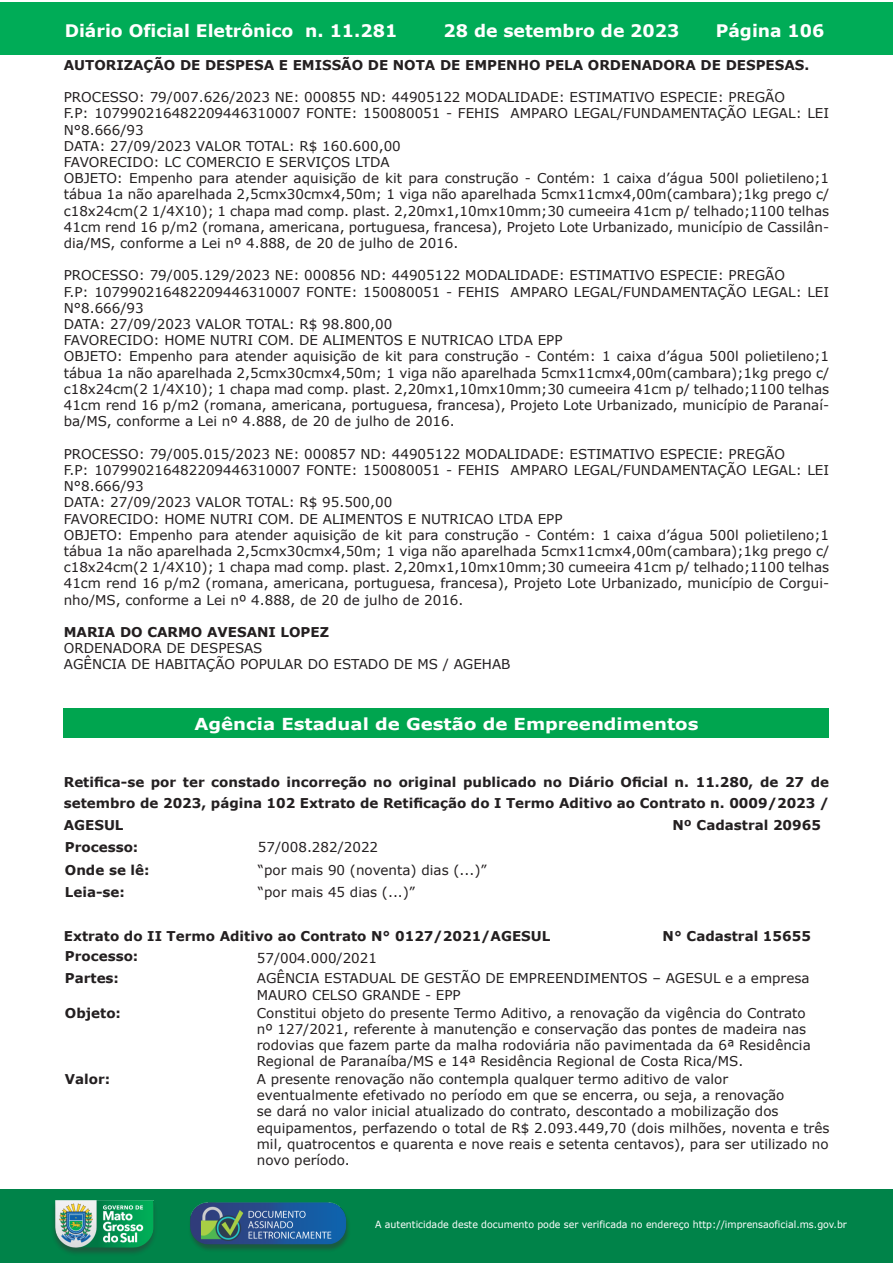
<style>
.page{position:relative;width:893px;height:1263px;background:#fff}
.page>*{position:absolute;margin:0;border:0;box-sizing:border-box;transform-origin:0 0}
.t1{font:700 17.25px "Verdana";color:#fff}
.t2{font:700 16.5px "Verdana";color:#fff;scale:1.1 1}
.t3{font:13.5px/16.2px "Verdana";color:#231f20}
.t4{font:700 13.5px/21.6px "Verdana";color:#231f20;text-align:justify}
.t5{font:9.9px "Verdana";color:#fff;scale:.95 1}
</style>
<div class="page">
<div style="left:0;top:2px;width:893px;height:53px;background:#00ac57"></div>
<div style="left:1px;top:1189px;width:892px;height:74px;background:#008349"></div>
<img style="left:49px;top:1198px;width:111px;height:61px">
<img style="left:185px;top:1201px;width:168px;height:54px">
<div style="left:64px;top:708px;width:765px;height:30px;background:#00a54f"></div>
<p class="t1" style="left:65px;top:18px;width:334px">Diário Oficial Eletrônico n. 11.281</p>
<p class="t1" style="left:444px;top:18px;width:237px">28 de setembro de 2023</p>
<p class="t1" style="left:716px;top:18px;width:110px">Página 106</p>
<p class="t4" style="left:64px;top:54px;width:747px">AUTORIZAÇÃO DE DESPESA E EMISSÃO DE NOTA DE EMPENHO PELA ORDENADORA DE DESPESAS.</p>
<p class="t3" style="left:64px;top:89px;width:767px">PROCESSO: 79/007.626/2023 NE: 000855 ND: 44905122 MODALIDADE: ESTIMATIVO ESPECIE: PREGÃO<br>F.P: 107990216482209446310007 FONTE: 150080051 - FEHIS AMPARO LEGAL/FUNDAMENTAÇÃO LEGAL: LEI N°8.666/93<br>DATA: 27/09/2023 VALOR TOTAL: R$ 160.600,00<br>FAVORECIDO: LC COMERCIO E SERVIÇOS LTDA<br>OBJETO: Empenho para atender aquisição de kit para construção - Contém: 1 caixa d’água 500l polietileno;1 tábua 1a não aparelhada 2,5cmx30cmx4,50m; 1 viga não aparelhada 5cmx11cmx4,00m(cambara);1kg prego c/ c18x24cm(2 1/4X10); 1 chapa mad comp. plast. 2,20mx1,10mx10mm;30 cumeeira 41cm p/ telhado;1100 telhas 41cm rend 16 p/m2 (romana, americana, portuguesa, francesa), Projeto Lote Urbanizado, município de Cassilân&shy;dia/MS, conforme a Lei nº 4.888, de 20 de julho de 2016.</p>
<p class="t3" style="left:64px;top:267px;width:767px">PROCESSO: 79/005.129/2023 NE: 000856 ND: 44905122 MODALIDADE: ESTIMATIVO ESPECIE: PREGÃO<br>F.P: 107990216482209446310007 FONTE: 150080051 - FEHIS AMPARO LEGAL/FUNDAMENTAÇÃO LEGAL: LEI N°8.666/93<br>DATA: 27/09/2023 VALOR TOTAL: R$ 98.800,00<br>FAVORECIDO: HOME NUTRI COM. DE ALIMENTOS E NUTRICAO LTDA EPP<br>OBJETO: Empenho para atender aquisição de kit para construção - Contém: 1 caixa d’água 500l polietileno;1 tábua 1a não aparelhada 2,5cmx30cmx4,50m; 1 viga não aparelhada 5cmx11cmx4,00m(cambara);1kg prego c/ c18x24cm(2 1/4X10); 1 chapa mad comp. plast. 2,20mx1,10mx10mm;30 cumeeira 41cm p/ telhado;1100 telhas 41cm rend 16 p/m2 (romana, americana, portuguesa, francesa), Projeto Lote Urbanizado, município de Paranaí&shy;ba/MS, conforme a Lei nº 4.888, de 20 de julho de 2016.</p>
<p class="t3" style="left:64px;top:446px;width:767px">PROCESSO: 79/005.015/2023 NE: 000857 ND: 44905122 MODALIDADE: ESTIMATIVO ESPECIE: PREGÃO<br>F.P: 107990216482209446310007 FONTE: 150080051 - FEHIS AMPARO LEGAL/FUNDAMENTAÇÃO LEGAL: LEI N°8.666/93<br>DATA: 27/09/2023 VALOR TOTAL: R$ 95.500,00<br>FAVORECIDO: HOME NUTRI COM. DE ALIMENTOS E NUTRICAO LTDA EPP<br>OBJETO: Empenho para atender aquisição de kit para construção - Contém: 1 caixa d’água 500l polietileno;1 tábua 1a não aparelhada 2,5cmx30cmx4,50m; 1 viga não aparelhada 5cmx11cmx4,00m(cambara);1kg prego c/ c18x24cm(2 1/4X10); 1 chapa mad comp. plast. 2,20mx1,10mx10mm;30 cumeeira 41cm p/ telhado;1100 telhas 41cm rend 16 p/m2 (romana, americana, portuguesa, francesa), Projeto Lote Urbanizado, município de Corgui&shy;nho/MS, conforme a Lei nº 4.888, de 20 de julho de 2016.</p>
<p class="t4" style="left:64px;top:621px;width:267px">MARIA DO CARMO AVESANI LOPEZ</p>
<p class="t3" style="left:64px;top:640px;width:448px">ORDENADORA DE DESPESAS<br>AGÊNCIA DE HABITAÇÃO POPULAR DO ESTADO DE MS / AGEHAB</p>
<p class="t2" style="left:194px;top:712px;width:460px">Agência Estadual de Gestão de Empreendimentos</p>
<p class="t4" style="left:64px;top:771px;width:767px">Retifica-se por ter constado incorreção no original publicado no Diário Oficial n. 11.280, de 27 de setembro de 2023, página 102 Extrato de Retificação do I Termo Aditivo ao Contrato n. 0009/2023 / AGESUL</p>
<p class="t4" style="left:672px;top:814px;width:150px">Nº Cadastral 20965</p>
<p class="t4" style="left:65px;top:836px;width:75px">Processo:</p>
<p class="t3" style="left:258px;top:839px;width:122px">57/008.282/2022</p>
<p class="t4" style="left:65px;top:859px;width:86px">Onde se lê:</p>
<p class="t3" style="left:258px;top:862px;width:230px">“por mais 90 (noventa) dias (...)”</p>
<p class="t4" style="left:65px;top:881px;width:62px">Leia-se:</p>
<p class="t3" style="left:258px;top:884px;width:159px">“por mais 45 dias (...)”</p>
<p class="t4" style="left:64px;top:925px;width:488px">Extrato do II Termo Aditivo ao Contrato N° 0127/2021/AGESUL</p>
<p class="t4" style="left:663px;top:925px;width:150px">N° Cadastral 15655</p>
<p class="t4" style="left:65px;top:945px;width:75px">Processo:</p>
<p class="t3" style="left:257px;top:950px;width:122px">57/004.000/2021</p>
<p class="t4" style="left:65px;top:967px;width:56px">Partes:</p>
<p class="t3" style="left:257px;top:970px;width:554px">AGÊNCIA ESTADUAL DE GESTÃO DE EMPREENDIMENTOS – AGESUL e a empresa<br>MAURO CELSO GRANDE - EPP</p>
<p class="t4" style="left:65px;top:1001px;width:58px">Objeto:</p>
<p class="t3" style="left:257px;top:1004px;width:555px">Constitui objeto do presente Termo Aditivo, a renovação da vigência do Contrato nº 127/2021, referente à manutenção e conservação das pontes de madeira nas rodovias que fazem parte da malha rodoviária não pavimentada da 6ª Residência Regional de Paranaíba/MS e 14ª Residência Regional de Costa Rica/MS.</p>
<p class="t4" style="left:65px;top:1068px;width:47px">Valor:</p>
<p class="t3" style="left:257px;top:1071px;width:574px">A presente renovação não contempla qualquer termo aditivo de valor eventualmente efetivado no período em que se encerra, ou seja, a renovação<br>se dará no valor inicial atualizado do contrato, descontado a mobilização dos equipamentos, perfazendo o total de R$ 2.093.449,70 (dois milhões, noventa e três mil, quatrocentos e quarenta e nove reais e setenta centavos), para ser utilizado no novo período.</p>
<p class="t5" style="left:375px;top:1218px;width:498px">A autenticidade deste documento pode ser verificada no endereço http://imprensaoficial.ms.gov.br</p>
</div>
